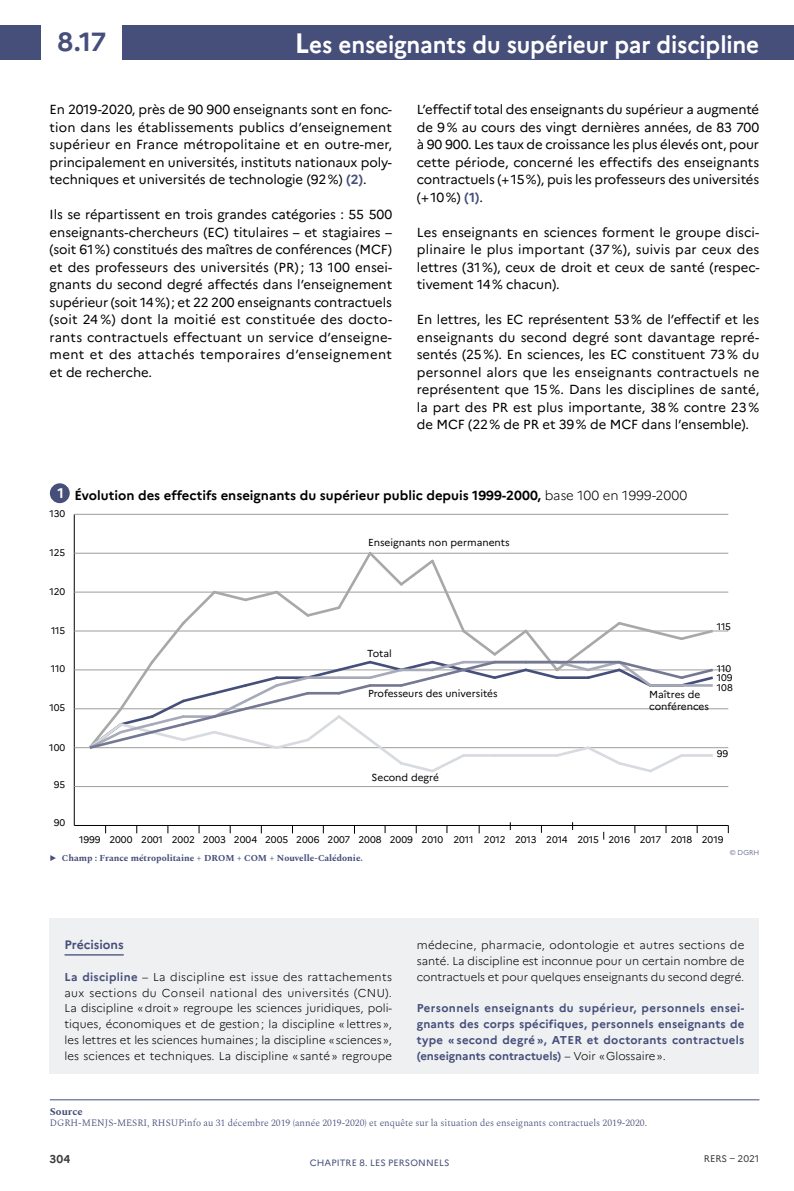
<style>
.page{position:relative;width:794px;height:1191px;background:#fff}
.page>*{position:absolute;margin:0;border:0;box-sizing:border-box;transform-origin:0 0}
.N__page_fiche{font:700 26.25px "Marianne";color:#464e7a}
.Titre_fiche{font:700 23.62px "Marianne";letter-spacing:-.005em;color:#fff;scale:.95 1}
.N__figure{font:700 14px "Marianne";color:#fff}
.texte_courant{font:13.12px/17.5px "Marianne";letter-spacing:-.005em;color:#000;text-align:justify}
.titre_figure{font:700 13.12px "Marianne";color:#000}
.titre_Précisions{font:700 12.25px "Marianne";color:#464e7a}
.txt_Précisions{font:300 11.38px/15.8px "Marianne";color:#000;text-align:justify}
.txt_Précisions-2{font:700 11.38px/15.8px "Marianne";color:#464e7a;text-align:justify}
.t1{font:700 11.38px "Marianne";color:#3c3c3b}
.titre_Source{font:700 10.5px "Spectral";color:#464e7a}
.t2{font:10.15px/11.9px "Marianne";color:#000}
.t3{font:9.62px "Marianne";color:#000}
.txt_sources{font:300 9.62px "Spectral";color:#464e7a}
.t4{font:9.62px "Marianne";letter-spacing:-.005em;color:#3c3c3b}
.t5{font:700 9.1px "Spectral";color:#464e7a}
.t6{font:9.1px "Marianne";letter-spacing:.01em;color:#464e7a}
.figure_et_tableaux{font:300 7px "Marianne";color:#464e7a}
.s1{font-size:28px}
.s2{font-weight:700;color:#464e7a}
.s3{font-weight:300}
.s4{font-weight:300;color:#000}
</style>
<div class="page">
<div style="left:0;top:25px;width:794px;height:35px;background:#464e7a"></div>
<div style="left:42px;top:19px;width:80px;height:44px;background:#fff"></div>
<hr style="left:50px;top:1099px;width:709px;height:1px;background:#464e7a">
<div style="left:50px;top:918px;width:709px;height:155px;background:#eef0f2"></div>
<hr style="left:64px;top:954px;width:60px;height:1px;background:#464e7a">
<hr style="left:74px;top:514px;width:1px;height:311px;background:#000">
<hr style="left:74px;top:825px;width:654px;height:1px;background:#000">
<hr style="left:74px;top:786px;width:654px;height:1px;background:#9d9d9c">
<hr style="left:74px;top:747px;width:654px;height:1px;background:#9d9d9c">
<hr style="left:74px;top:708px;width:654px;height:1px;background:#9d9d9c">
<hr style="left:74px;top:669px;width:654px;height:1px;background:#9d9d9c">
<hr style="left:74px;top:630px;width:654px;height:1px;background:#9d9d9c">
<hr style="left:74px;top:592px;width:654px;height:1px;background:#9d9d9c">
<hr style="left:74px;top:553px;width:654px;height:1px;background:#9d9d9c">
<hr style="left:74px;top:514px;width:654px;height:1px;background:#9d9d9c">
<svg style="left:86px;top:552px;width:630px;height:221px"></svg>
<div style="left:50px;top:483px;width:20px;height:20px;background:#464e7a;border-radius:50%"></div>
<p class="N__page_fiche" style="left:57px;top:26px;width:50px">8.17</p>
<p class="Titre_fiche" style="left:295px;top:30px;width:490px"><span class="s1">L</span>es enseignants du supérieur par discipline</p>
<p class="texte_courant" style="left:50px;top:101px;width:344px">En 2019-2020, près de 90 900 enseignants sont en fonc&shy;tion dans les établissements publics d’enseignement supérieur en France métropolitaine et en outre-mer, principalement en universités, instituts nationaux poly&shy;techniques et universités de technologie (92%) <span class="s2">(2)</span>.</p>
<p class="texte_courant" style="left:50px;top:206px;width:344px">Ils se répartissent en trois grandes catégories : 55 500 enseignants-chercheurs (EC) titulaires – et stagiaires – (soit 61%) constitués des maîtres de conférences (MCF) et des professeurs des universités (PR); 13 100 ensei&shy;gnants du second degré affectés dans l’enseignement supérieur (soit 14%); et 22 200 enseignants contractuels (soit 24 %) dont la moitié est constituée des docto&shy;rants contractuels effectuant un service d’enseigne&shy;ment et des attachés temporaires d’enseignement et de recherche.</p>
<p class="texte_courant" style="left:417px;top:101px;width:344px">L’effectif total des enseignants du supérieur a augmenté de 9% au cours des vingt dernières années, de 83 700 à 90 900. Les taux de croissance les plus élevés ont, pour cette période, concerné les effectifs des enseignants contractuels (+15%), puis les professeurs des universités (+10%) <span class="s2">(1)</span>.</p>
<p class="texte_courant" style="left:417px;top:223px;width:344px">Les enseignants en sciences forment le groupe disci&shy;plinaire le plus important (37 %), suivis par ceux des lettres (31%), ceux de droit et ceux de santé (respec&shy;tivement 14% chacun).</p>
<p class="texte_courant" style="left:417px;top:311px;width:344px">En lettres, les EC représentent 53% de l’effectif et les enseignants du second degré sont davantage repré&shy;sentés (25%). En sciences, les EC constituent 73% du personnel alors que les enseignants contractuels ne représentent que 15 %. Dans les disciplines de santé, la part des PR est plus importante, 38 % contre 23 % de MCF (22% de PR et 39% de MCF dans l’ensemble).</p>
<p class="N__figure" style="left:57px;top:484px;width:8px">1</p>
<p class="titre_figure" style="left:74px;top:487px;width:614px">Évolution des effectifs enseignants du supérieur public depuis 1999-2000, <span class="s3">base 100 en 1999-2000</span></p>
<p class="t3" style="left:50px;top:507px;width:17px">130</p>
<p class="t3" style="left:50px;top:546px;width:17px">125</p>
<p class="t3" style="left:49px;top:585px;width:17px">120</p>
<p class="t3" style="left:51px;top:624px;width:16px">115</p>
<p class="t3" style="left:51px;top:663px;width:16px">110</p>
<p class="t3" style="left:49px;top:702px;width:17px">105</p>
<p class="t3" style="left:49px;top:742px;width:18px">100</p>
<p class="t3" style="left:54px;top:779px;width:13px">95</p>
<p class="t3" style="left:54px;top:817px;width:13px">90</p>
<p class="t2" style="left:368px;top:536px;width:143px">Enseignants non permanents</p>
<p class="t2" style="left:367px;top:647px;width:26px">Total</p>
<p class="t2" style="left:368px;top:687px;width:131px">Professeurs des universités</p>
<p class="t2" style="left:371px;top:772px;width:69px">Second degré</p>
<p class="t3" style="left:717px;top:621px;width:16px">115</p>
<p class="t2" style="left:649px;top:688px;width:61px">Maîtres de conférences</p>
<p class="t3" style="left:717px;top:662px;width:16px">110</p>
<p class="t3" style="left:717px;top:671px;width:17px">109</p>
<p class="t3" style="left:717px;top:681px;width:18px">108</p>
<p class="t3" style="left:717px;top:747px;width:13px">99</p>
<p class="t3" style="left:79px;top:833px;width:646px">1999 2000 2001 2002 2003 2004 2005 2006 2007 2008 2009 2010 2011 2012 2013 2014 2015 2016 2017 2018 2019</p>
<p class="t5" style="left:50px;top:852px;width:315px">▶ Champ : France métropolitaine + DROM + COM + Nouvelle-Calédonie.</p>
<p class="figure_et_tableaux" style="left:729px;top:847px;width:31px">© DGRH</p>
<p class="titre_Précisions" style="left:64px;top:937px;width:61px">Précisions</p>
<p class="txt_Précisions" style="left:64px;top:968px;width:329px"><span class="s2">La discipline</span> – La discipline est issue des rattachements aux sections du Conseil national des universités (CNU).<br>La discipline «droit » regroupe les sciences juridiques, poli&shy;tiques, économiques et de gestion; la discipline « lettres », les lettres et les sciences humaines ; la discipline «sciences», les sciences et techniques. La discipline « santé» regroupe</p>
<p class="txt_Précisions" style="left:417px;top:937px;width:329px">médecine, pharmacie, odontologie et autres sections de santé. La discipline est inconnue pour un certain nombre de contractuels et pour quelques enseignants du second degré.</p>
<p class="txt_Précisions-2" style="left:417px;top:1000px;width:329px">Personnels enseignants du supérieur, personnels ensei&shy;gnants des corps spécifiques, personnels enseignants de type « second degré », ATER et doctorants contractuels (enseignants contractuels) <span class="s4">– Voir «Glossaire».</span></p>
<p class="titre_Source" style="left:50px;top:1103px;width:34px">Source</p>
<p class="txt_sources" style="left:50px;top:1116px;width:599px">DGRH-MENJS-MESRI, RHSUPinfo au 31 décembre 2019 (année 2019-2020) et enquête sur la situation des enseignants contractuels 2019-2020.</p>
<p class="t1" style="left:50px;top:1152px;width:22px">304</p>
<p class="t6" style="left:310px;top:1157px;width:85px">CHAPITRE 8. Les per</p>
<p class="t6" style="left:405px;top:1157px;width:46px">sonnels</p>
<p class="t4" style="left:704px;top:1153px;width:57px">RERS – 2021</p>
</div>
